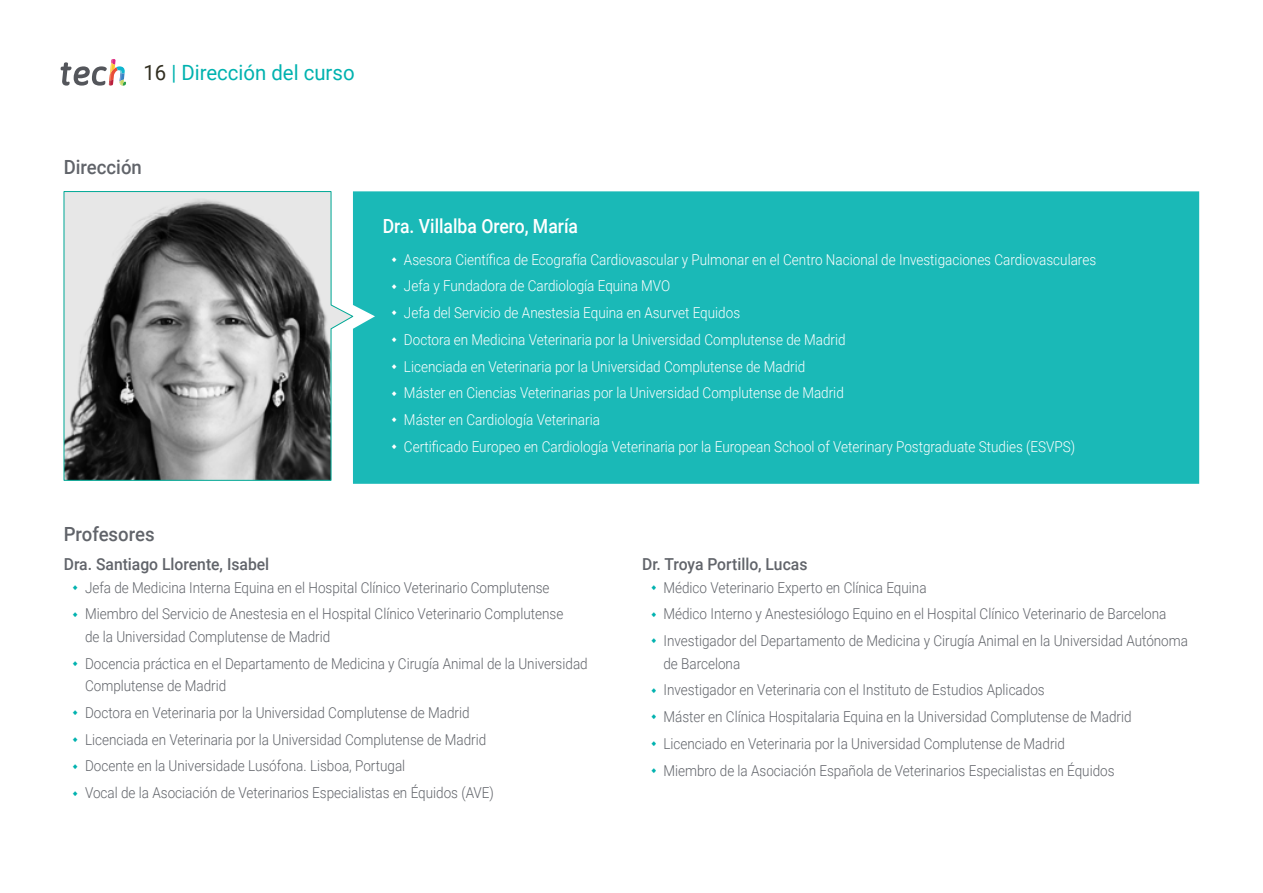
<style>
.page{position:relative;width:1263px;height:893px;background:#fff}
.page>*{position:absolute;margin:0;border:0;box-sizing:border-box;transform-origin:0 0}
.t1{font:21px "Roboto";color:#00b2af}
.t2{font:500 19.5px "Roboto";color:#fff;scale:.9 1}
.t3{font:500 19.5px "Roboto";color:#61646a;scale:.95 1}
.t4{font:500 16.5px "Roboto";color:#61646a;scale:.95 1}
.t5{font:300 15px/26.7px "Roboto";color:#61646a;scale:.9 1}
.t6{font:300 15px/26.7px "Roboto";color:#fff;scale:.9 1}
.s1{color:#312e20}
</style>
<div class="page">
<svg style="left:61px;top:59px;width:65px;height:27px"></svg>
<div style="left:353px;top:191px;width:846px;height:293px;background:#1ab9b7"></div>
<svg style="left:64px;top:191px;width:290px;height:290px;background:#8a8d8d"></svg>
<svg style="left:392px;top:257px;width:5px;height:5px"></svg>
<svg style="left:392px;top:284px;width:5px;height:5px"></svg>
<svg style="left:392px;top:310px;width:5px;height:5px"></svg>
<svg style="left:392px;top:337px;width:5px;height:5px"></svg>
<svg style="left:392px;top:364px;width:5px;height:5px"></svg>
<svg style="left:392px;top:391px;width:5px;height:5px"></svg>
<svg style="left:392px;top:417px;width:5px;height:5px"></svg>
<svg style="left:392px;top:444px;width:5px;height:5px"></svg>
<h1 class="t1" style="left:144px;top:57px;width:213px"><span class="s1">16</span> | Dirección del curso</h1>
<h2 class="t3" style="left:64px;top:154px;width:84px">Dirección</h2>
<h2 class="t3" style="left:64px;top:520px;width:97px">Profesores</h2>
<h2 class="t2" style="left:383px;top:212px;width:219px">Dra. Villalba Orero, María</h2>
<p class="t6" style="left:404px;top:245px;width:771px">Asesora Científica de Ecografía Cardiovascular y Pulmonar en el Centro Nacional de Investigaciones Cardiovasculares Jefa y Fundadora de Cardiología Equina MVO<br>Jefa del Servicio de Anestesia Equina en Asurvet Equidos<br>Doctora en Medicina Veterinaria por la Universidad Complutense de Madrid<br>Licenciada en Veterinaria por la Universidad Complutense de Madrid<br>Máster en Ciencias Veterinarias por la Universidad Complutense de Madrid<br>Máster en Cardiología Veterinaria<br>Certificado Europeo en Cardiología Veterinaria por la European School of Veterinary Postgraduate Studies (ESVPS)</p>
<p class="t4" style="left:64px;top:553px;width:218px">Dra. Santiago Llorente, Isabel</p>
<p class="t5" style="left:85px;top:573px;width:533px">Jefa de Medicina Interna Equina en el Hospital Clínico Veterinario Complutense<br>Miembro del Servicio de Anestesia en el Hospital Clínico Veterinario Complutense</p>
<p class="t5" style="left:85px;top:623px;width:560px">de la Universidad Complutense de Madrid<br>Docencia práctica en el Departamento de Medicina y Cirugía Animal de la Universidad</p>
<p class="t5" style="left:85px;top:672px;width:456px">Complutense de Madrid<br>Doctora en Veterinaria por la Universidad Complutense de Madrid Licenciada en Veterinaria por la Universidad Complutense de Madrid Docente en la Universidade Lusófona. Lisboa, Portugal<br>Vocal de la Asociación de Veterinarios Especialistas en Équidos (AVE)</p>
<p class="t4" style="left:642px;top:553px;width:175px">Dr. Troya Portillo, Lucas</p>
<p class="t5" style="left:663px;top:573px;width:584px">Médico Veterinario Experto en Clínica Equina<br>Médico Interno y Anestesiólogo Equino en el Hospital Clínico Veterinario de Barcelona<br>Investigador del Departamento de Medicina y Cirugía Animal en la Universidad Autónoma</p>
<p class="t5" style="left:663px;top:649px;width:522px">de Barcelona<br>Investigador en Veterinaria con el Instituto de Estudios Aplicados<br>Máster en Clínica Hospitalaria Equina en la Universidad Complutense de Madrid Licenciado en Veterinaria por la Universidad Complutense de Madrid<br>Miembro de la Asociación Española de Veterinarios Especialistas en Équidos</p>
</div>
